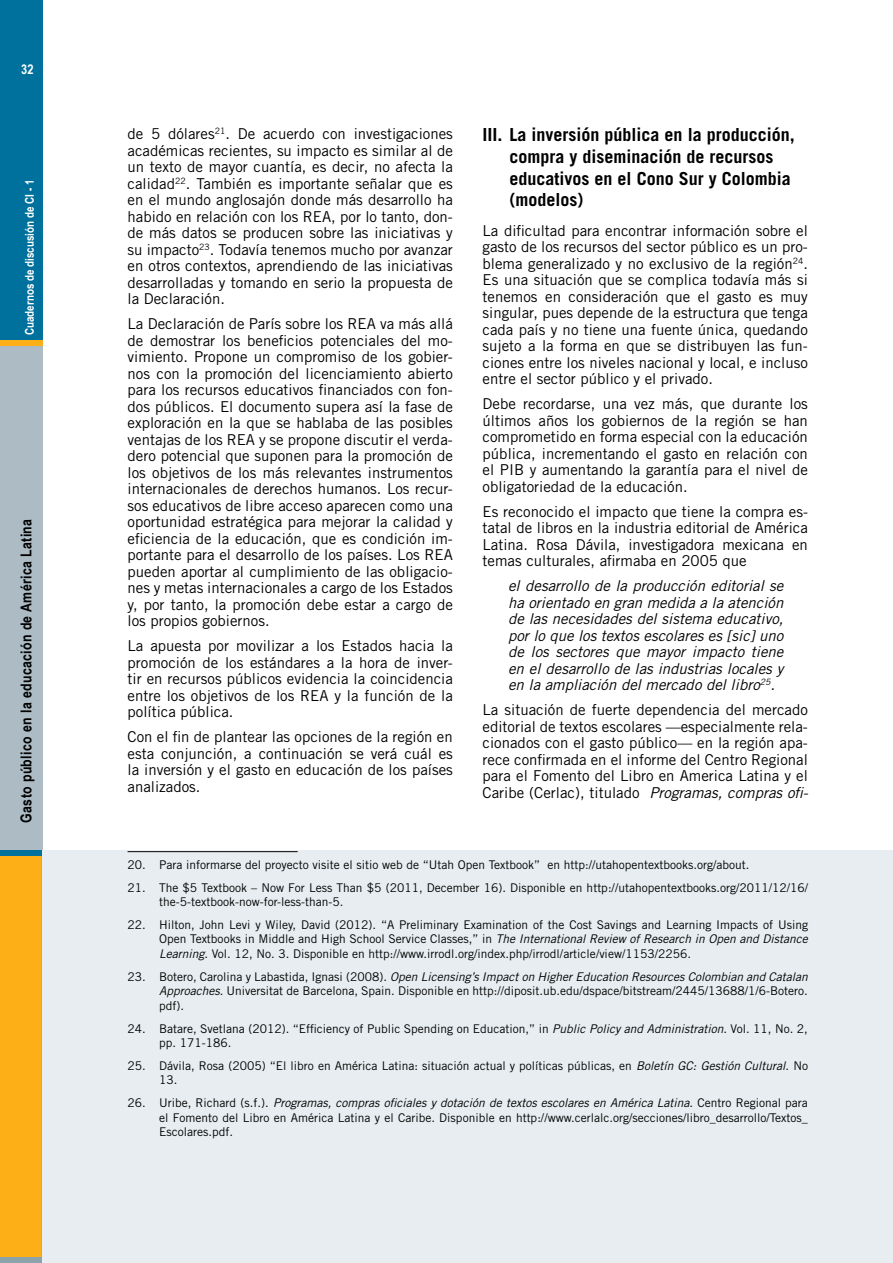
<style>
.page{position:relative;width:893px;height:1263px;background:#fff}
.page>*{position:absolute;margin:0;border:0;box-sizing:border-box;transform-origin:0 0}
.t1{font:700 18px/21.6px "Trade Gothic";color:#000}
.t2{font:15px/16.5px "Trade Gothic";color:#000;text-align:justify}
.t3{font:italic 15px/16.5px "Trade Gothic";color:#000;text-align:justify}
.t4{font:700 15px "Arial Narrow";letter-spacing:.025em;color:#000}
.t5{font:700 13.5px "Arial Narrow";color:#fff}
.t6{font:12px/14.4px "Trade Gothic";color:#000}
.t7{font:700 12px "Arial Narrow";color:#fff}
.s1{font-style:italic}
</style>
<div class="page">
<div style="left:0;top:0;width:43px;height:1263px;background:#00719c"></div>
<div style="left:0;top:340px;width:43px;height:510px;background:#acbbc4"></div>
<div style="left:0;top:856px;width:43px;height:401px;background:#fcaf17"></div>
<div style="left:0;top:340px;width:43px;height:6px;background:#fcaf17"></div>
<div style="left:0;top:1257px;width:43px;height:6px;background:#8ea2ac"></div>
<div style="left:43px;top:850px;width:850px;height:413px;background:#e7edf0"></div>
<hr style="left:128px;top:851px;width:170px;height:1px;background:#000">
<p class="t5" style="left:21px;top:59px;width:14px">32</p>
<p class="t7" style="left:21px;top:335px;width:157px;rotate:-90deg">Cuadernos de discusión de CI - 1</p>
<p class="t4" style="left:15px;top:823px;width:305px;rotate:-90deg">Gasto público en la educación de América Latina</p>
<p class="t2" style="left:128px;top:125px;width:327px">de 5 dólares<sup>21</sup>. De acuerdo con investigaciones académicas recientes, su impacto es similar al de un texto de mayor cuantía, es decir, no afecta la calidad<sup>22</sup>. También es importante señalar que es en el mundo anglosajón donde más desarrollo ha habido en relación con los REA, por lo tanto, don&shy;de más datos se producen sobre las iniciativas y su impacto<sup>23</sup>. Todavía tenemos mucho por avanzar en otros contextos, aprendiendo de las iniciativas desarrolladas y tomando en serio la propuesta de la Declaración.</p>
<p class="t2" style="left:128px;top:315px;width:327px">La Declaración de París sobre los REA va más allá de demostrar los beneficios potenciales del mo&shy;vimiento. Propone un compromiso de los gobier&shy;nos con la promoción del licenciamiento abierto para los recursos educativos financiados con fon&shy;dos públicos. El documento supera así la fase de exploración en la que se hablaba de las posibles ventajas de los REA y se propone discutir el verda&shy;dero potencial que suponen para la promoción de los objetivos de los más relevantes instrumentos internacionales de derechos humanos. Los recur&shy;sos educativos de libre acceso aparecen como una oportunidad estratégica para mejorar la calidad y eficiencia de la educación, que es condición im&shy;portante para el desarrollo de los países. Los REA pueden aportar al cumplimiento de las obligacio&shy;nes y metas internacionales a cargo de los Estados y, por tanto, la promoción debe estar a cargo de los propios gobiernos.</p>
<p class="t2" style="left:128px;top:637px;width:327px">La apuesta por movilizar a los Estados hacia la promoción de los estándares a la hora de inver&shy;tir en recursos públicos evidencia la coincidencia entre los objetivos de los REA y la función de la política pública.</p>
<p class="t2" style="left:128px;top:728px;width:327px">Con el fin de plantear las opciones de la región en esta conjunción, a continuación se verá cuál es la inversión y el gasto en educación de los países analizados.</p>
<p class="t1" style="left:510px;top:124px;width:287px;text-indent:-27px">III. La inversión pública en la producción, compra y diseminación de recursos educativos en el Cono Sur y Colombia (modelos)</p>
<p class="t2" style="left:483px;top:222px;width:327px">La dificultad para encontrar información sobre el gasto de los recursos del sector público es un pro&shy;blema generalizado y no exclusivo de la región<sup>24</sup>.<br>Es una situación que se complica todavía más si tenemos en consideración que el gasto es muy singular, pues depende de la estructura que tenga cada país y no tiene una fuente única, quedando sujeto a la forma en que se distribuyen las fun&shy;ciones entre los niveles nacional y local, e incluso entre el sector público y el privado.</p>
<p class="t2" style="left:483px;top:395px;width:327px">Debe recordarse, una vez más, que durante los últimos años los gobiernos de la región se han comprometido en forma especial con la educación pública, incrementando el gasto en relación con el PIB y aumentando la garantía para el nivel de obligatoriedad de la educación.</p>
<p class="t2" style="left:483px;top:503px;width:327px">Es reconocido el impacto que tiene la compra es&shy;tatal de libros en la industria editorial de América Latina. Rosa Dávila, investigadora mexicana en temas culturales, afirmaba en 2005 que</p>
<p class="t3" style="left:508px;top:577px;width:277px">el desarrollo de la producción editorial se ha orientado en gran medida a la atención de las necesidades del sistema educativo, por lo que los textos escolares es [sic] uno de los sectores que mayor impacto tiene en el desarrollo de las industrias locales y en la ampliación del mercado del libro<sup>25</sup>.</p>
<p class="t2" style="left:483px;top:701px;width:327px">La situación de fuerte dependencia del mercado editorial de textos escolares —especialmente rela&shy;cionados con el gasto público— en la región apa&shy;rece confirmada en el informe del Centro Regional para el Fomento del Libro en America Latina y el Caribe (Cerlac), titulado <span class="s1">Programas, compras ofi-</span></p>
<p class="t6" style="left:128px;top:857px;width:623px">20. Para informarse del proyecto visite el sitio web de “Utah Open Textbook” en http://utahopentextbooks.org/about.</p>
<p class="t6" style="left:159px;top:880px;width:650px;text-indent:-32px">21. The $5 Textbook – Now For Less Than $5 (2011, December 16). Disponible en http://utahopentextbooks.org/2011/12/16/ the-5-textbook-now-for-less-than-5.</p>
<p class="t6" style="left:159px;top:917px;width:650px;text-align:justify;text-indent:-32px">22. Hilton, John Levi y Wiley, David (2012). “A Preliminary Examination of the Cost Savings and Learning Impacts of Using Open Textbooks in Middle and High School Service Classes,” in <span class="s1">The International Review of Research in Open and Distance Learning</span>. Vol. 12, No. 3. Disponible en http://www.irrodl.org/index.php/irrodl/article/view/1153/2256.</p>
<p class="t6" style="left:159px;top:969px;width:650px;text-align:justify;text-indent:-32px">23. Botero, Carolina y Labastida, Ignasi (2008). <span class="s1">Open Licensing’s Impact on Higher Education Resources Colombian and Catalan Approaches</span>. Universitat de Barcelona, Spain. Disponible en http://diposit.ub.edu/dspace/bitstream/2445/13688/1/6-Botero. pdf).</p>
<p class="t6" style="left:159px;top:1021px;width:650px;text-indent:-32px">24. Batare, Svetlana (2012). “Efficiency of Public Spending on Education,” in <span class="s1">Public Policy and Administration</span>. Vol. 11, No. 2, pp. 171-186.</p>
<p class="t6" style="left:159px;top:1058px;width:650px;text-indent:-32px">25. Dávila, Rosa (2005) “El libro en América Latina: situación actual y políticas públicas, en <span class="s1">Boletín GC: Gestión Cultural</span>. No<br>13.</p>
<p class="t6" style="left:159px;top:1095px;width:650px;text-align:justify;text-indent:-32px">26. Uribe, Richard (s.f.). <span class="s1">Programas, compras oficiales y dotación de textos escolares en América Latina</span>. Centro Regional para el Fomento del Libro en América Latina y el Caribe. Disponible en http://www.cerlalc.org/secciones/libro_desarrollo/Textos_ Escolares.pdf.</p>
</div>
